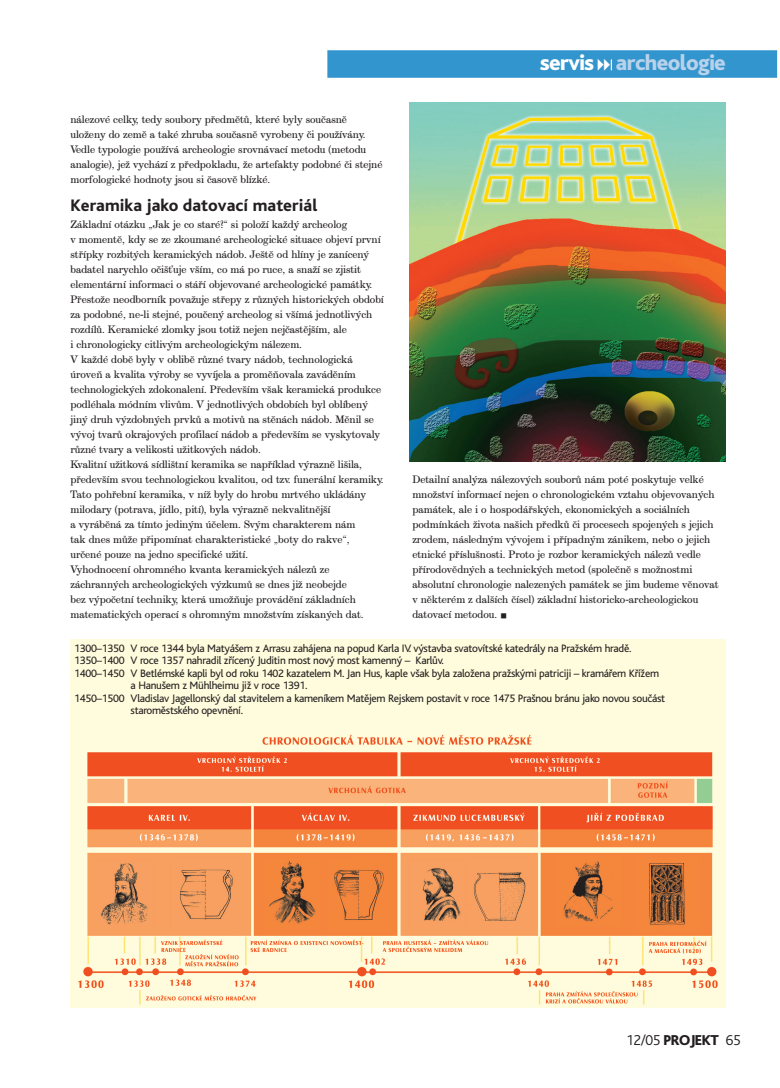
<style>
.page{position:relative;width:780px;height:1088px;background:#fff}
.page>*{position:absolute;margin:0;border:0;box-sizing:border-box;transform-origin:0 0}
.t1{font:800 22.5px "Bliss";letter-spacing:-.03em;color:#b9d2eb}
.t2{font:800 17.5px "Bliss";color:#231f20}
.t3{font:300 15px "Bliss";color:#231f20}
.t4{font:11.25px/15px "Modern Ext TCE Book";color:#231f20}
.t5{font:11.25px "Bliss";letter-spacing:-.025em;color:#231f20}
.s1{color:#fff}
.s2{font-weight:800}
</style>
<div class="page">
<div style="left:327px;top:50px;width:450px;height:28px;background:#3395cd"></div>
<img style="left:409px;top:103px;width:317px;height:358px">
<img style="left:70px;top:731px;width:656px;height:276px">
<div style="left:70px;top:639px;width:656px;height:92px;background:#fffcdd"></div>
<svg style="left:610px;top:59px;width:2px;height:12px"></svg>
<h1 class="t1" style="left:540px;top:54px;width:188px"><span class="s1">servis</span> archeologie</h1>
<p class="t4" style="left:70px;top:113px;width:313px">nálezové celky, tedy soubory pfiedmûtÛ, které byly souãasnû uloÏeny do zemû a také zhruba souãasnû vyrobeny ãi pouÏívány.<br>Vedle typologie pouÏívá archeologie srovnávací metodu (metodu analogie), jeÏ vychází z pfiedpokladu, Ïe artefakty podobné ãi stejné morfologické hodnoty jsou si ãasovû blízké.</p>
<h2 class="t2" style="left:70px;top:198px;width:248px">Keramika jako datovací materiál</h2>
<p class="t4" style="left:70px;top:218px;width:315px">Základní otázku „Jak je co staré?“ si poloÏí kaÏd˘ archeolog<br>v momentû, kdy se ze zkoumané archeologické situace objeví první stfiípky rozbit˘ch keramick˘ch nádob. Je‰tû od hlíny je zanícen˘ badatel narychlo oãi‰Èuje v‰ím, co má po ruce, a snaÏí se zjistit elementární informaci o stáfií objevované archeologické památky.<br>PfiestoÏe neodborník povaÏuje stfiepy z rÛzn˘ch historick˘ch období za podobné, ne-li stejné, pouãen˘ archeolog si v‰ímá jednotliv˘ch rozdílÛ. Keramické zlomky jsou totiÏ nejen nejãastûj‰ím, ale<br>i chronologicky citliv˘m archeologick˘m nálezem.<br>V kaÏdé dobû byly v oblibû rÛzné tvary nádob, technologická úroveÀ a kvalita v˘roby se vyvíjela a promûÀovala zavádûním technologick˘ch zdokonalení. Pfiedev‰ím v‰ak keramická produkce podléhala módním vlivÛm. V jednotliv˘ch obdobích byl oblíben˘ jin˘ druh v˘zdobn˘ch prvkÛ a motivÛ na stûnách nádob. Mûnil se v˘voj tvarÛ okrajov˘ch profilací nádob a pfiedev‰ím se vyskytovaly rÛzné tvary a velikosti uÏitkov˘ch nádob.<br>Kvalitní uÏitková sídli‰tní keramika se napfiíklad v˘raznû li‰ila, pfiedev‰ím svou technologickou kvalitou, od tzv. funerální keramiky.<br>Tato pohfiební keramika, v níÏ byly do hrobu mrtvého ukládány milodary (potrava, jídlo, pití), byla v˘raznû nekvalitnûj‰í<br>a vyrábûná za tímto jedin˘m úãelem. Sv˘m charakterem nám<br>tak dnes mÛÏe pfiipomínat charakteristické „boty do rakve“,<br>urãené pouze na jedno specifické uÏití.<br>Vyhodnocení ohromného kvanta keramick˘ch nálezÛ ze záchrann˘ch archeologick˘ch v˘zkumÛ se dnes jiÏ neobejde<br>bez v˘poãetní techniky, která umoÏÀuje provádûní základních matematick˘ch operací s ohromn˘m mnoÏstvím získan˘ch dat.</p>
<p class="t4" style="left:412px;top:473px;width:308px">Detailní anal˘za nálezov˘ch souborÛ nám poté poskytuje velké mnoÏství informací nejen o chronologickém vztahu objevovan˘ch památek, ale i o hospodáfisk˘ch, ekonomick˘ch a sociálních podmínkách Ïivota na‰ich pfiedkÛ ãi procesech spojen˘ch s jejich zrodem, následn˘m v˘vojem i pfiípadn˘m zánikem, nebo o jejich etnické pfiíslu‰nosti. Proto je rozbor keramick˘ch nálezÛ vedle pfiírodovûdn˘ch a technick˘ch metod (spoleãnû s moÏnostmi absolutní chronologie nalezen˘ch památek se jim budeme vûnovat v nûkterém z dal‰ích ãísel) základní historicko-archeologickou datovací metodou.</p>
<p class="t5" style="left:74px;top:643px;width:559px">1300–1350 V roce 1344 byla Matyá‰em z Arrasu zahájena na popud Karla IV. v˘stavba svatovítské katedrály na PraÏském hradû.</p>
<p class="t5" style="left:74px;top:656px;width:371px">1350–1400 V roce 1357 nahradil zfiícen˘ Juditin most nov˘ most kamenn˘ – KarlÛv.</p>
<p class="t5" style="left:74px;top:668px;width:586px">1400–1450 V Betlémské kapli byl od roku 1402 kazatelem M. Jan Hus, kaple v‰ak byla zaloÏena praÏsk˘mi patriciji – kramáfiem KfiíÏem</p>
<p class="t5" style="left:131px;top:681px;width:178px">a Hanu‰em z Mühlheimu jiÏ v roce 1391.</p>
<p class="t5" style="left:74px;top:693px;width:593px">1450–1500 Vladislav Jagellonsk˘ dal stavitelem a kameníkem Matûjem Rejskem postavit v roce 1475 Pra‰nou bránu jako novou souãást</p>
<p class="t5" style="left:131px;top:706px;width:114px">staromûstského opevnûní.</p>
<h3 class="t3" style="left:626px;top:1034px;width:117px">12/05 <span class="s2">PROJEKT</span> 65</h3>
</div>
